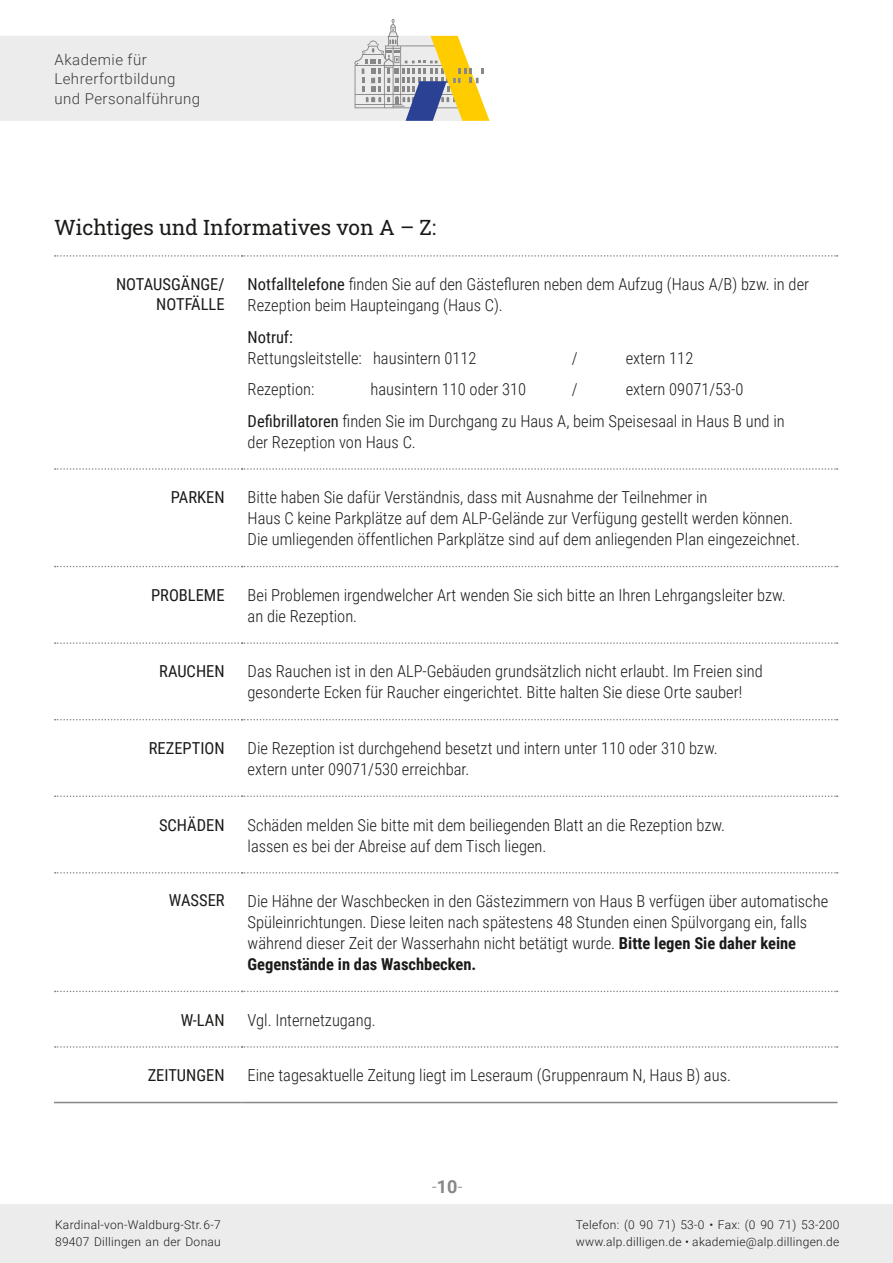
<style>
.page{position:relative;width:893px;height:1263px;background:#fff}
.page>*{position:absolute;margin:0;border:0;box-sizing:border-box;transform-origin:0 0}
.t1{font:21px "Roboto Slab";color:#1a1a18}
.t2{font:300 18px "Roboto";color:#878786}
.t3{font:300 16.5px/21px "Roboto Condensed";color:#1a1a18}
.t4{font:16.5px/19.8px "Roboto Condensed";color:#1a1a18;text-align:right}
.t5{font:300 15px/19.5px "Roboto";letter-spacing:.03em;color:#3b3b3a}
.t6{font:300 12px/16.5px "Roboto";letter-spacing:.025em;color:#1a1a18}
.s1{font-weight:400}
.s2{font-weight:700}
</style>
<div class="page">
<svg style="left:0;top:19px;width:489px;height:102px"></svg>
<div style="left:0;top:1204px;width:893px;height:59px;background:#ececed"></div>
<svg style="left:55px;top:255px;width:783px;height:2px"></svg>
<svg style="left:55px;top:468px;width:783px;height:2px"></svg>
<svg style="left:55px;top:566px;width:783px;height:1px"></svg>
<svg style="left:55px;top:642px;width:783px;height:2px"></svg>
<svg style="left:55px;top:719px;width:783px;height:1px"></svg>
<svg style="left:55px;top:795px;width:783px;height:2px"></svg>
<svg style="left:55px;top:872px;width:783px;height:1px"></svg>
<svg style="left:55px;top:991px;width:783px;height:1px"></svg>
<svg style="left:55px;top:1046px;width:783px;height:2px"></svg>
<hr style="left:54px;top:1102px;width:188px;height:1px;background:#878786">
<hr style="left:242px;top:1102px;width:595px;height:1px;background:#878786">
<p class="t5" style="left:54px;top:49px;width:147px">Akademie für<br>Lehrerfortbildung und Personalführung</p>
<p class="t1" style="left:54px;top:213px;width:384px">Wichtiges und Informatives von A – Z:</p>
<p class="t4" style="left:116px;top:274px;width:110px">NOTAUSGÄNGE/<br>NOTFÄLLE</p>
<p class="t3" style="left:248px;top:273px;width:563px"><span class="s1">Notfalltelefone</span> finden Sie auf den Gästefluren neben dem Aufzug (Haus A/B) bzw. in der<br>Rezeption beim Haupteingang (Haus C).</p>
<p class="t4" style="left:248px;top:326px;width:47px">Notruf:</p>
<p class="t3" style="left:248px;top:347px;width:230px">Rettungsleitstelle: hausintern 0112</p>
<p class="t3" style="left:572px;top:347px;width:7px">/</p>
<p class="t3" style="left:626px;top:347px;width:69px">extern 112</p>
<p class="t3" style="left:248px;top:378px;width:68px">Rezeption:</p>
<p class="t3" style="left:370px;top:378px;width:157px">hausintern 110 oder 310</p>
<p class="t3" style="left:572px;top:378px;width:7px">/</p>
<p class="t3" style="left:248px;top:373px;width:539px;line-height:31.5px;text-indent:378px">extern 09071/53-0<br><span class="s1">Defibrillatoren</span> finden Sie im Durchgang zu Haus A, beim Speisesaal in Haus B und in</p>
<p class="t3" style="left:248px;top:431px;width:170px">der Rezeption von Haus C.</p>
<p class="t4" style="left:171px;top:487px;width:55px">PARKEN</p>
<p class="t3" style="left:248px;top:486px;width:554px">Bitte haben Sie dafür Verständnis, dass mit Ausnahme der Teilnehmer in<br>Haus C keine Parkplätze auf dem ALP-Gelände zur Verfügung gestellt werden können.<br>Die umliegenden öffentlichen Parkplätze sind auf dem anliegenden Plan eingezeichnet.</p>
<p class="t4" style="left:151px;top:584px;width:75px">PROBLEME</p>
<p class="t3" style="left:248px;top:584px;width:540px">Bei Problemen irgendwelcher Art wenden Sie sich bitte an Ihren Lehrgangsleiter bzw. an die Rezeption.</p>
<p class="t4" style="left:159px;top:661px;width:67px">RAUCHEN</p>
<p class="t3" style="left:248px;top:660px;width:517px">Das Rauchen ist in den ALP-Gebäuden grundsätzlich nicht erlaubt. Im Freien sind gesonderte Ecken für Raucher eingerichtet. Bitte halten Sie diese Orte sauber!</p>
<p class="t4" style="left:149px;top:738px;width:77px">REZEPTION</p>
<p class="t3" style="left:248px;top:737px;width:472px">Die Rezeption ist durchgehend besetzt und intern unter 110 oder 310 bzw. extern unter 09071/530 erreichbar.</p>
<p class="t4" style="left:159px;top:814px;width:67px">SCHÄDEN</p>
<p class="t3" style="left:248px;top:813px;width:479px">Schäden melden Sie bitte mit dem beiliegenden Blatt an die Rezeption bzw. lassen es bei der Abreise auf dem Tisch liegen.</p>
<p class="t4" style="left:169px;top:890px;width:57px">WASSER</p>
<p class="t3" style="left:248px;top:890px;width:582px">Die Hähne der Waschbecken in den Gästezimmern von Haus B verfügen über automatische Spüleinrichtungen. Diese leiten nach spätestens 48 Stunden einen Spülvorgang ein, falls während dieser Zeit der Wasserhahn nicht betätigt wurde. <span class="s2">Bitte legen Sie daher keine Gegenstände in das Waschbecken.</span></p>
<p class="t4" style="left:181px;top:1009px;width:45px">W-LAN</p>
<p class="t3" style="left:248px;top:1009px;width:129px">Vgl. Internetzugang.</p>
<p class="t4" style="left:148px;top:1065px;width:78px">ZEITUNGEN</p>
<p class="t3" style="left:248px;top:1064px;width:485px">Eine tagesaktuelle Zeitung liegt im Leseraum (Gruppenraum N, Haus B) aus.</p>
<p class="t6" style="left:55px;top:1216px;width:167px">Kardinal-von-Waldburg-Str. 6-7<br>89407 Dillingen an der Donau</p>
<p class="t2" style="left:432px;top:1174px;width:32px">-<span class="s2">10</span>-</p>
<p class="t6" style="left:576px;top:1216px;width:265px">Telefon: (0 90 71) 53-0 • Fax: (0 90 71) 53-200 www.alp.dilligen.de • akademie@alp.dillingen.de</p>
</div>
